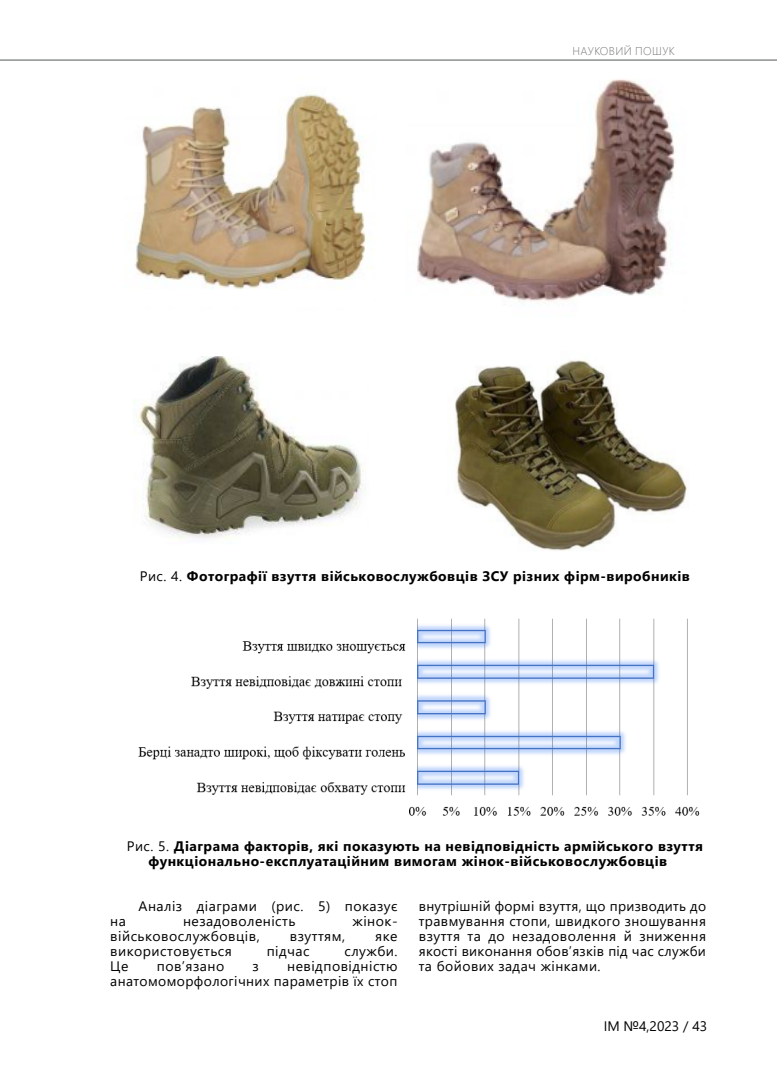
<style>
.page{position:relative;width:777px;height:1086px;background:#fff}
.page>*{position:absolute;margin:0;border:0;box-sizing:border-box;transform-origin:0 0}
.t1{font:13.75px/15px "Segoe UI";letter-spacing:.035em;color:#000;text-align:right}
.t2{font:700 13.75px/15px "Segoe UI";letter-spacing:.035em;color:#000}
.t3{font:300 11.25px "Segoe UI";letter-spacing:.04em;color:#777878}
.s1{font-weight:400}
</style>
<div class="page">
<hr style="left:0;top:59px;width:776px;height:2px;background:#777878">
<img style="left:135px;top:93px;width:234px;height:196px">
<img style="left:416px;top:79px;width:259px;height:223px">
<img style="left:133px;top:356px;width:232px;height:183px">
<img style="left:454px;top:360px;width:234px;height:191px">
<img style="left:138px;top:618px;width:562px;height:198px">
<p class="t3" style="left:572px;top:40px;width:104px">НАУКОВИЙ ПОШУК</p>
<p class="t2" style="left:140px;top:567px;width:551px"><span class="s1">Рис. 4.</span> Фотографії взуття військовослужбовців ЗСУ різних фірм-виробників</p>
<p class="t2" style="left:148px;top:837px;width:556px;text-indent:-22px"><span class="s1">Рис. 5.</span> Діаграма факторів, які показують на невідповідність армійського взуття функціонально-експлуатаційним вимогам жінок-військовослужбовців</p>
<p class="t1" style="left:138px;top:897px;width:260px">Аналіз діаграми (рис. 5) показує</p>
<p class="t1" style="left:418px;top:897px;width:289px;text-align:justify">внутрішній формі взуття, що призводить до травмування стопи, швидкого зношування взуття та до незадоволення й зниження якості виконання обов’язків під час служби та бойових задач жінками.</p>
<p class="t1" style="left:110px;top:912px;width:17px">на</p>
<p class="t1" style="left:183px;top:912px;width:114px">незадоволеність</p>
<p class="t1" style="left:352px;top:912px;width:47px">жінок-</p>
<p class="t1" style="left:110px;top:927px;width:151px">військовослужбовців,</p>
<p class="t1" style="left:290px;top:927px;width:57px">взуттям,</p>
<p class="t1" style="left:375px;top:927px;width:24px">яке</p>
<p class="t1" style="left:110px;top:942px;width:123px">використовується</p>
<p class="t1" style="left:266px;top:942px;width:45px">підчас</p>
<p class="t1" style="left:344px;top:942px;width:55px">служби.</p>
<p class="t1" style="left:110px;top:957px;width:20px">Це</p>
<p class="t1" style="left:157px;top:957px;width:69px">пов’язано</p>
<p class="t1" style="left:252px;top:957px;width:8px">з</p>
<p class="t1" style="left:110px;top:957px;width:289px">невідповідністю<br>анатомоморфологічних параметрів їх стоп</p>
<p class="t1" style="left:603px;top:1017px;width:105px">ІМ №4,2023 / 43</p>
</div>
